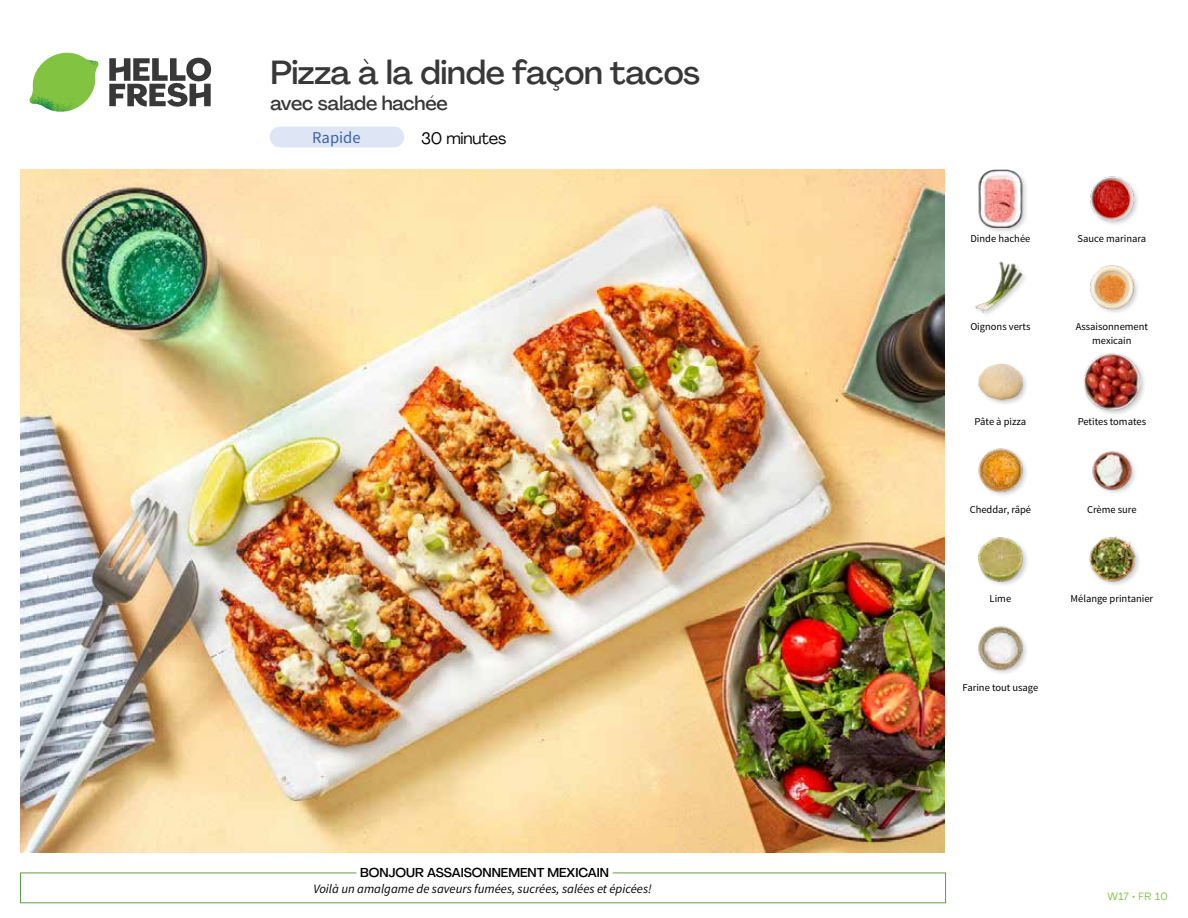
<style>
.page{position:relative;width:1188px;height:918px;background:#fff}
.page>*{position:absolute;margin:0;border:0;box-sizing:border-box;transform-origin:0 0}
.t1{font:500 33px "Agrandir";letter-spacing:-.01em;color:#383839}
.t2{font:500 19.5px "Agrandir";letter-spacing:-.01em;color:#383839}
.t3{font:16.5px "Agrandir";letter-spacing:-.01em;color:#000}
.t4{font:16.5px "Source Sans Pro";color:#3763af}
.t5{font:italic 12.75px "Source Sans Pro";color:#000}
.t6{font:500 12.75px "Agrandir";color:#000}
.t7{font:10.5px/13.5px "Source Sans Pro";color:#000;text-align:center}
.t8{font:10.5px "Agrandir";letter-spacing:.04em;color:#82c341}
</style>
<div class="page">
<div style="left:270px;top:127px;width:134px;height:20px;background:#dee5f4;border-radius:10px"></div>
<svg style="left:109px;top:57px;width:102px;height:50px"></svg>
<svg style="left:34px;top:53px;width:62px;height:40px"></svg>
<img style="left:67px;top:53px;width:32px;height:26px">
<img style="left:33px;top:75px;width:59px;height:11px">
<img style="left:29px;top:79px;width:61px;height:33px">
<img style="left:65px;top:86px;width:27px;height:25px">
<div style="left:20px;top:873px;width:926px;height:30px;border:1px solid #609f43"></div>
<div style="left:356px;top:865px;width:257px;height:15px;background:#fff"></div>
<img style="left:21px;top:170px;width:924px;height:682px">
<img style="left:978px;top:626px;width:48px;height:47px">
<img style="left:1089px;top:536px;width:50px;height:49px">
<img style="left:978px;top:537px;width:48px;height:47px">
<img style="left:1092px;top:451px;width:43px;height:42px">
<img style="left:978px;top:448px;width:48px;height:47px">
<div style="left:1082px;top:352px;width:65px;height:64px;background:#000;opacity:.2"></div>
<img style="left:1083px;top:353px;width:58px;height:57px">
<img style="left:978px;top:363px;width:49px;height:41px">
<img style="left:1090px;top:265px;width:48px;height:48px">
<img style="left:975px;top:261px;width:50px;height:54px">
<img style="left:1090px;top:176px;width:48px;height:48px">
<div style="left:978px;top:169px;width:50px;height:65px;background:#000;opacity:.2"></div>
<img style="left:978px;top:170px;width:50px;height:57px">
<h1 class="t1" style="left:271px;top:52px;width:431px">Pizza à la dinde façon tacos</h1>
<h2 class="t2" style="left:271px;top:91px;width:179px">avec salade hachée</h2>
<h3 class="t4" style="left:312px;top:128px;width:50px">Rapide</h3>
<h3 class="t3" style="left:421px;top:128px;width:87px">30 minutes</h3>
<p class="t6" style="left:360px;top:864px;width:250px">BONJOUR ASSAISONNEMENT MEXICAIN</p>
<p class="t5" style="left:313px;top:881px;width:340px">Voilà un amalgame de saveurs fumées, sucrées, salées et épicées!</p>
<p class="t7" style="left:971px;top:232px;width:61px">Dinde hachée</p>
<p class="t7" style="left:970px;top:320px;width:62px">Oignons verts</p>
<p class="t7" style="left:1078px;top:232px;width:70px">Sauce marinara</p>
<p class="t7" style="left:1076px;top:320px;width:74px">Assaisonnement mexicain</p>
<p class="t7" style="left:975px;top:414px;width:53px">Pâte à pizza</p>
<p class="t7" style="left:1078px;top:414px;width:70px">Petites tomates</p>
<p class="t7" style="left:970px;top:503px;width:63px">Cheddar, râpé</p>
<p class="t7" style="left:1087px;top:503px;width:51px">Crème sure</p>
<p class="t7" style="left:990px;top:592px;width:23px">Lime</p>
<p class="t7" style="left:1071px;top:592px;width:84px">Mélange printanier</p>
<p class="t7" style="left:963px;top:681px;width:77px">Farine tout usage</p>
<p class="t8" style="left:1107px;top:890px;width:62px">W17 • FR 10</p>
</div>
